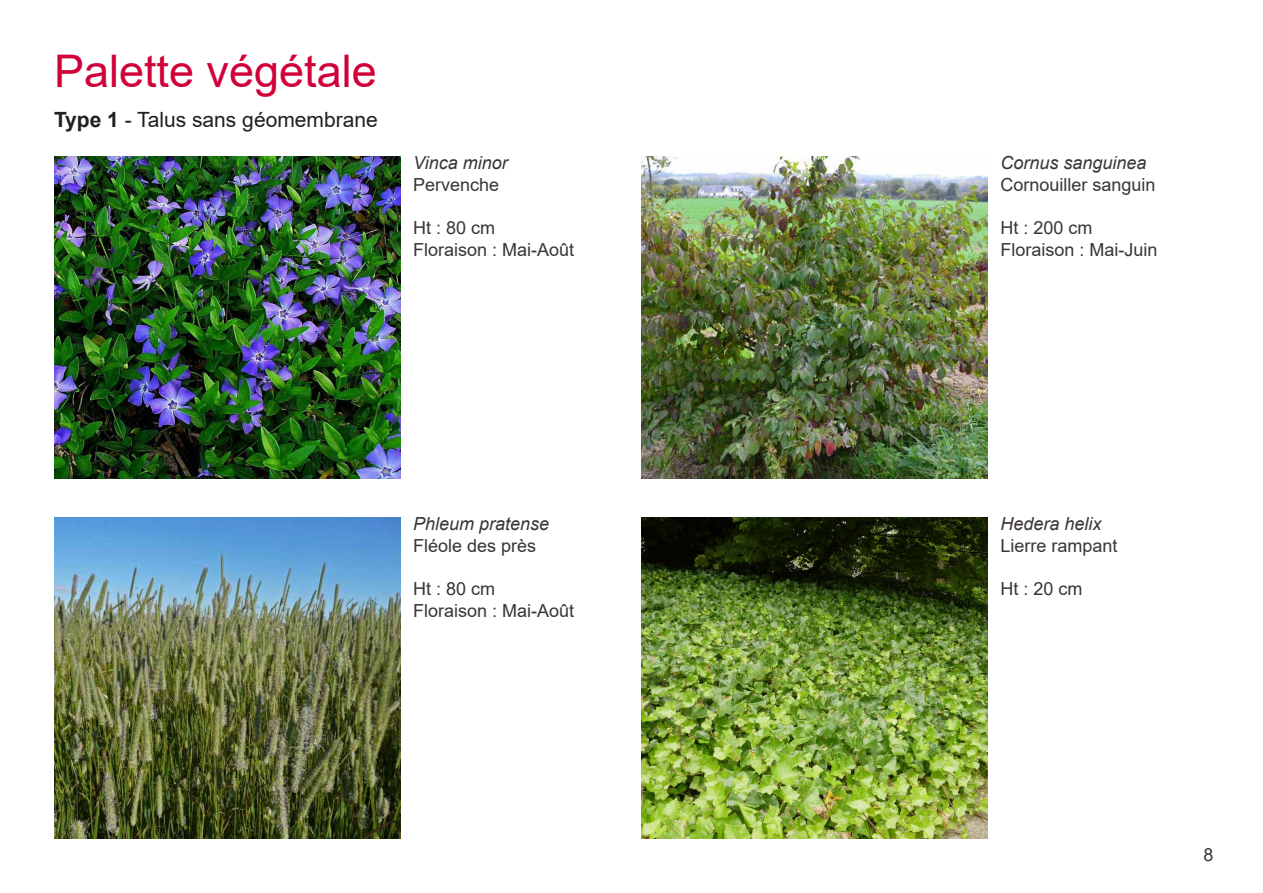
<style>
.page{position:relative;width:1263px;height:893px;background:#fff}
.page>*{position:absolute;margin:0;border:0;box-sizing:border-box;transform-origin:0 0}
.t1{font:45px "Arial";color:#d10038}
.t2{font:21px "Arial";color:#231f20}
.t3{font:18px "Arial";color:#3a3532}
.t4{font:italic 18px "Arial";color:#3a3532}
.s1{font-weight:700}
</style>
<div class="page">
<img style="left:54px;top:517px;width:346px;height:322px">
<img style="left:641px;top:517px;width:346px;height:322px">
<img style="left:641px;top:156px;width:346px;height:322px">
<img style="left:54px;top:156px;width:346px;height:322px">
<p class="t1" style="left:54px;top:40px;width:324px">Palette végétale</p>
<p class="t2" style="left:54px;top:105px;width:325px"><span class="s1">Type 1</span> - Talus sans géomembrane</p>
<p class="t4" style="left:413px;top:151px;width:96px">Vinca minor</p>
<p class="t3" style="left:413px;top:172px;width:88px">Pervenche</p>
<p class="t3" style="left:413px;top:215px;width:84px">Ht : 80 cm</p>
<p class="t3" style="left:413px;top:237px;width:163px">Floraison : Mai-Août</p>
<p class="t4" style="left:413px;top:512px;width:138px">Phleum pratense</p>
<p class="t3" style="left:413px;top:533px;width:125px">Fléole des près</p>
<p class="t3" style="left:413px;top:576px;width:84px">Ht : 80 cm</p>
<p class="t3" style="left:413px;top:598px;width:163px">Floraison : Mai-Août</p>
<p class="t4" style="left:1000px;top:151px;width:148px">Cornus sanguinea</p>
<p class="t3" style="left:1000px;top:172px;width:157px">Cornouiller sanguin</p>
<p class="t3" style="left:1000px;top:215px;width:94px">Ht : 200 cm</p>
<p class="t3" style="left:1000px;top:237px;width:159px">Floraison : Mai-Juin</p>
<p class="t4" style="left:1000px;top:512px;width:103px">Hedera helix</p>
<p class="t3" style="left:1000px;top:533px;width:119px">Lierre rampant</p>
<p class="t3" style="left:1000px;top:576px;width:84px">Ht : 20 cm</p>
<p class="t3" style="left:1203px;top:843px;width:12px">8</p>
</div>
